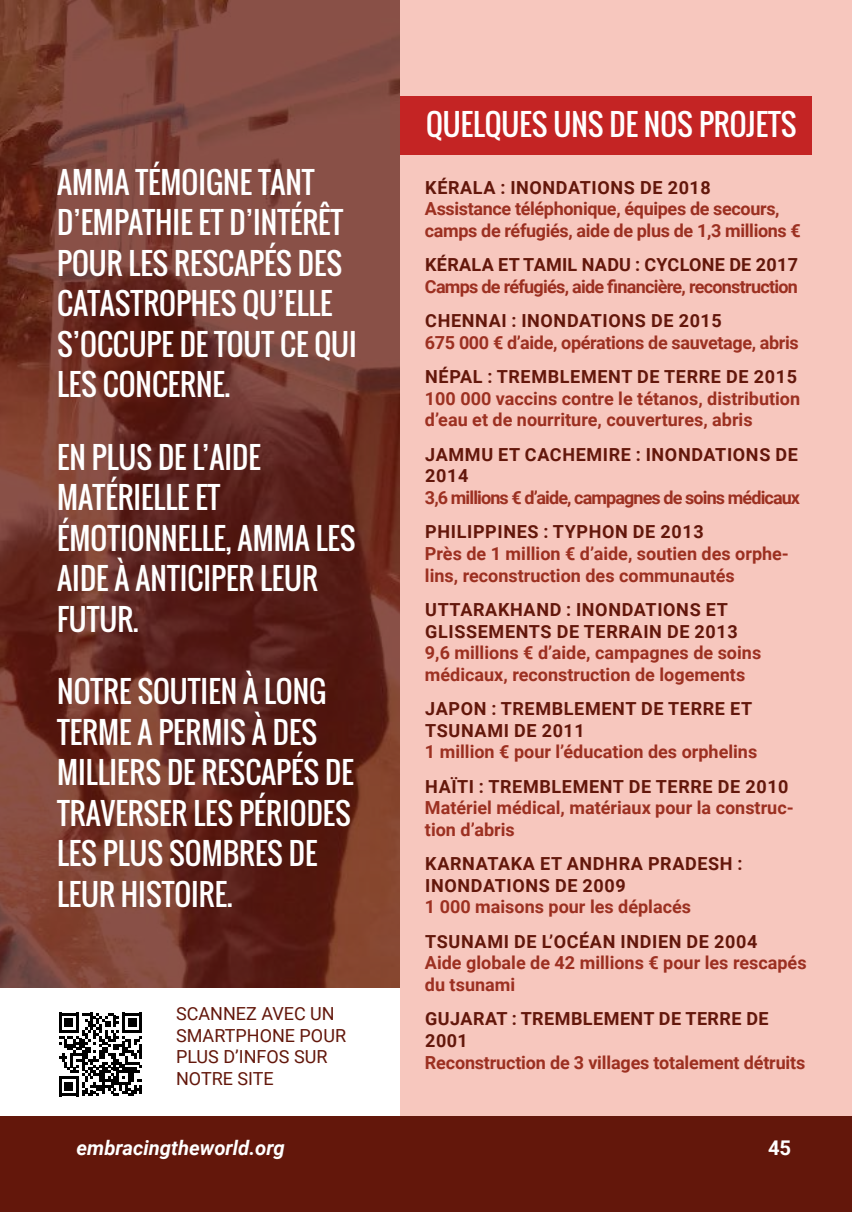
<style>
.page{position:relative;width:852px;height:1212px;background:#fff}
.page>*{position:absolute;margin:0;border:0;box-sizing:border-box;transform-origin:0 0}
.t1{font:29.25px/40.5px "Oswald";color:#fff}
.t2{font:italic 700 20.25px "Roboto";color:#fff}
.t3{font:700 20.25px "Roboto";color:#fff}
.t4{font:700 18px/21.6px "Roboto";color:#9c3021}
.t5{font:700 18px/21.6px "Roboto";letter-spacing:.035em;color:#63170b}
.t6{font:700 18px/21.6px "Roboto";letter-spacing:-.02em;color:#9c3021}
.t7{font:18px/21.6px "Roboto";color:#63170b}
.t8{font:700 18px "Roboto";letter-spacing:-.04em;color:#9c3021}
.t9{font:700 18px "Roboto";letter-spacing:-.05em;color:#9c3021}
.t10{font:700 18px "Roboto";letter-spacing:.015em;color:#63170b}
</style>
<div class="page">
<svg style="left:0;top:0;width:400px;height:988px;background:#6f352b"></svg>
<svg style="left:59px;top:1013px;width:83px;height:83px"></svg>
<div style="left:400px;top:0;width:451px;height:1118px;background:#f7c7be"></div>
<div style="left:400px;top:96px;width:412px;height:59px;background:#c42424"></div>
<div style="left:0;top:1116px;width:851px;height:96px;background:#63170b"></div>
<h1 class="t1" style="left:57px;top:162px;width:301px">AMMA TÉMOIGNE TANT<br>D’EMPATHIE ET D’INTÉRÊT<br>POUR LES RESCAPÉS DES<br>CATASTROPHES QU’ELLE<br>S’OCCUPE DE TOUT CE QUI<br>LES CONCERNE.</h1>
<h1 class="t1" style="left:57px;top:437px;width:300px">EN PLUS DE L’AIDE<br>MATÉRIELLE ET<br>ÉMOTIONNELLE, AMMA LES<br>AIDE À ANTICIPER LEUR<br>FUTUR.</h1>
<h1 class="t1" style="left:57px;top:671px;width:298px">NOTRE SOUTIEN À LONG<br>TERME A PERMIS À DES<br>MILLIERS DE RESCAPÉS DE<br>TRAVERSER LES PÉRIODES<br>LES PLUS SOMBRES DE<br>LEUR HISTOIRE.</h1>
<p class="t7" style="left:176px;top:1002px;width:172px">SCANNEZ AVEC UN<br>SMARTPHONE POUR<br>PLUS D’INFOS SUR<br>NOTRE SITE</p>
<h1 class="t1" style="left:426px;top:104px;width:372px">QUELQUES UNS DE NOS PROJETS</h1>
<p class="t5" style="left:425px;top:176px;width:287px">KÉRALA : INONDATIONS DE 2018</p>
<p class="t6" style="left:425px;top:197px;width:377px">Assistance téléphonique, équipes de secours, camps de réfugiés, aide de plus de 1,3 millions €</p>
<p class="t10" style="left:425px;top:252px;width:374px">KÉRALA ET TAMIL NADU : CYCLONE DE 2017</p>
<p class="t8" style="left:425px;top:274px;width:374px">Camps de réfugiés, aide financière, reconstruction</p>
<p class="t5" style="left:425px;top:309px;width:298px">CHENNAI : INONDATIONS DE 2015</p>
<p class="t6" style="left:425px;top:331px;width:375px">675 000 € d’aide, opérations de sauvetage, abris</p>
<p class="t5" style="left:425px;top:365px;width:373px">NÉPAL : TREMBLEMENT DE TERRE DE 2015</p>
<p class="t4" style="left:425px;top:387px;width:377px">100 000 vaccins contre le tétanos, distribution d’eau et de nourriture, couvertures, abris</p>
<p class="t5" style="left:425px;top:443px;width:374px">JAMMU ET CACHEMIRE : INONDATIONS DE<br>2014</p>
<p class="t9" style="left:425px;top:485px;width:376px">3,6 millions € d’aide, campagnes de soins médicaux</p>
<p class="t5" style="left:425px;top:520px;width:280px">PHILIPPINES : TYPHON DE 2013</p>
<p class="t4" style="left:425px;top:542px;width:365px">Près de 1 million € d’aide, soutien des orphe&shy;lins, reconstruction des communautés</p>
<p class="t5" style="left:425px;top:598px;width:314px">UTTARAKHAND : INONDATIONS ET<br>GLISSEMENTS DE TERRAIN DE 2013</p>
<p class="t4" style="left:425px;top:641px;width:338px">9,6 millions € d’aide, campagnes de soins médicaux, reconstruction de logements</p>
<p class="t5" style="left:425px;top:697px;width:328px">JAPON : TREMBLEMENT DE TERRE ET<br>TSUNAMI DE 2011</p>
<p class="t4" style="left:425px;top:740px;width:334px">1 million € pour l’éducation des orphelins</p>
<p class="t5" style="left:425px;top:775px;width:365px">HAÏTI : TREMBLEMENT DE TERRE DE 2010</p>
<p class="t4" style="left:425px;top:796px;width:370px">Matériel médical, matériaux pour la construc&shy;tion d’abris</p>
<p class="t5" style="left:425px;top:852px;width:319px">KARNATAKA ET ANDHRA PRADESH :<br>INONDATIONS DE 2009</p>
<p class="t4" style="left:425px;top:895px;width:268px">1 000 maisons pour les déplacés</p>
<p class="t5" style="left:425px;top:930px;width:333px">TSUNAMI DE L’OCÉAN INDIEN DE 2004</p>
<p class="t4" style="left:425px;top:951px;width:383px">Aide globale de 42 millions € pour les rescapés du tsunami</p>
<p class="t5" style="left:425px;top:1007px;width:345px">GUJARAT : TREMBLEMENT DE TERRE DE<br>2001</p>
<p class="t4" style="left:425px;top:1051px;width:382px">Reconstruction de 3 villages totalement détruits</p>
<p class="t2" style="left:77px;top:1134px;width:210px">embracingtheworld.org</p>
<p class="t3" style="left:768px;top:1134px;width:25px">45</p>
</div>
